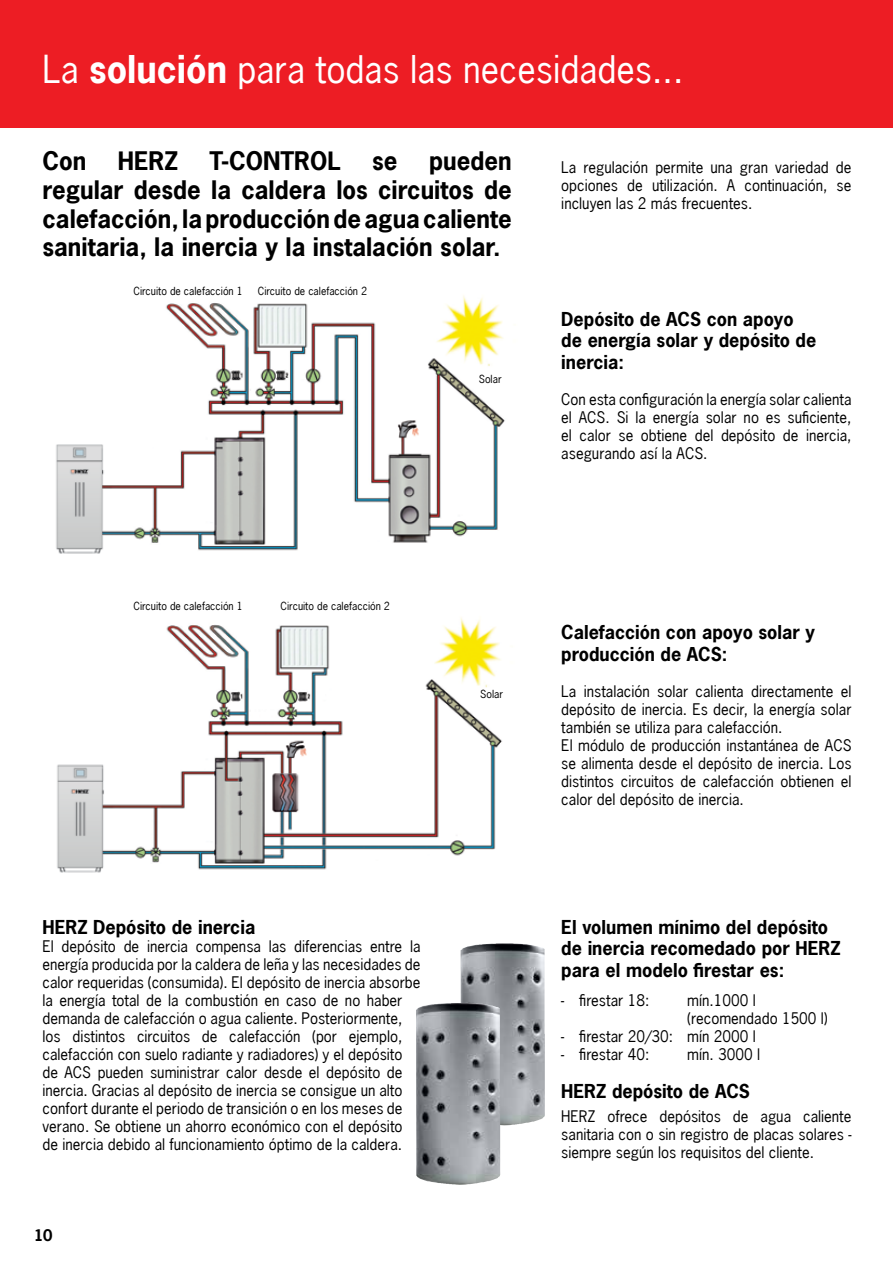
<style>
.page{position:relative;width:893px;height:1263px;background:#fff}
.page>*{position:absolute;margin:0;border:0;box-sizing:border-box;transform-origin:0 0}
.t1{font:36px "News Gothic LT";color:#fff}
.t2{font:700 24px/28.8px "News Gothic LT";color:#000;text-align:justify}
.t3{font:700 18px/21.6px "News Gothic LT";color:#000}
.t4{font:15px/18px "News Gothic LT";color:#000;text-align:justify}
.t5{font:700 15px "News Gothic LT";color:#000}
.t6{font:10.5px "News Gothic LT";color:#000}
.s1{font-weight:700}
</style>
<div class="page">
<img style="left:461px;top:943px;width:84px;height:183px">
<img style="left:416px;top:1003px;width:85px;height:182px">
<div style="left:0;top:0;width:893px;height:128px;background:#ed1d24"></div>
<img style="left:56px;top:295px;width:449px;height:259px">
<img style="left:57px;top:617px;width:445px;height:256px">
<h1 class="t1" style="left:43px;top:47px;width:642px">La <span class="s1">solución</span> para todas las necesidades...</h1>
<h2 class="t2" style="left:43px;top:146px;width:45px">Con</h2>
<h2 class="t2" style="left:118px;top:146px;width:62px">HERZ</h2>
<h2 class="t2" style="left:210px;top:146px;width:133px">T-CONTROL</h2>
<h2 class="t2" style="left:372px;top:146px;width:27px">se</h2>
<h2 class="t2" style="left:43px;top:146px;width:471px;text-indent:387px">pueden regular desde la caldera los circuitos de calefacción, la producción de agua caliente sanitaria, la inercia y la instalación solar.</h2>
<p class="t4" style="left:561px;top:158px;width:292px">La regulación permite una gran variedad de opciones de utilización. A continuación, se incluyen las 2 más frecuentes.</p>
<p class="t6" style="left:134px;top:284px;width:111px">Circuito de calefacción 1</p>
<p class="t6" style="left:258px;top:284px;width:111px">Circuito de calefacción 2</p>
<p class="t6" style="left:134px;top:599px;width:111px">Circuito de calefacción 1</p>
<p class="t6" style="left:281px;top:599px;width:111px">Circuito de calefacción 2</p>
<p class="t3" style="left:43px;top:916px;width:214px">HERZ Depósito de inercia</p>
<p class="t4" style="left:43px;top:937px;width:380px;text-align:left">El depósito de inercia compensa las diferencias entre la energía producida por la caldera de leña y las necesidades de calor requeridas (consumida). El depósito de inercia absorbe la energía total de la combustión en caso de no haber demanda de calefacción o agua caliente. Posteriormente, los distintos circuitos de calefacción (por ejemplo, calefacción con suelo radiante y radiadores) y el depósito de ACS pueden suministrar calor desde el depósito de inercia. Gracias al depósito de inercia se consigue un alto confort durante el periodo de transición o en los meses de verano. Se obtiene un ahorro económico con el depósito de inercia debido al funcionamiento óptimo de la caldera.</p>
<p class="t5" style="left:34px;top:1225px;width:20px">10</p>
<p class="t6" style="left:479px;top:372px;width:24px">Solar</p>
<p class="t3" style="left:561px;top:308px;width:256px">Depósito de ACS con apoyo de energía solar y depósito de inercia:</p>
<p class="t4" style="left:561px;top:390px;width:292px">Con esta configuración la energía solar calienta el ACS. Si la energía solar no es suficiente, el calor se obtiene del depósito de inercia, asegurando así la ACS.</p>
<p class="t6" style="left:480px;top:687px;width:24px">Solar</p>
<p class="t3" style="left:561px;top:621px;width:255px">Calefacción con apoyo solar y producción de ACS:</p>
<p class="t4" style="left:561px;top:682px;width:292px;text-align:left">La instalación solar calienta directamente el depósito de inercia. Es decir, la energía solar también se utiliza para calefacción.<br>El módulo de producción instantánea de ACS se alimenta desde el depósito de inercia. Los distintos circuitos de calefacción obtienen el calor del depósito de inercia.</p>
<p class="t3" style="left:561px;top:916px;width:281px">El volumen mínimo del depósito de inercia recomedado por HERZ para el modelo firestar es:</p>
<p class="t4" style="left:561px;top:991px;width:90px">- firestar 18:</p>
<p class="t4" style="left:687px;top:991px;width:142px">mín.1000 l (recomendado 1500 l)</p>
<p class="t4" style="left:561px;top:1027px;width:196px">- firestar 20/30: mín 2000 l</p>
<p class="t4" style="left:561px;top:1045px;width:90px">- firestar 40:</p>
<p class="t4" style="left:687px;top:1045px;width:74px">mín. 3000 l</p>
<p class="t3" style="left:561px;top:1080px;width:190px">HERZ depósito de ACS</p>
<p class="t4" style="left:561px;top:1107px;width:292px">HERZ ofrece depósitos de agua caliente sanitaria con o sin registro de placas solares - siempre según los requisitos del cliente.</p>
</div>
